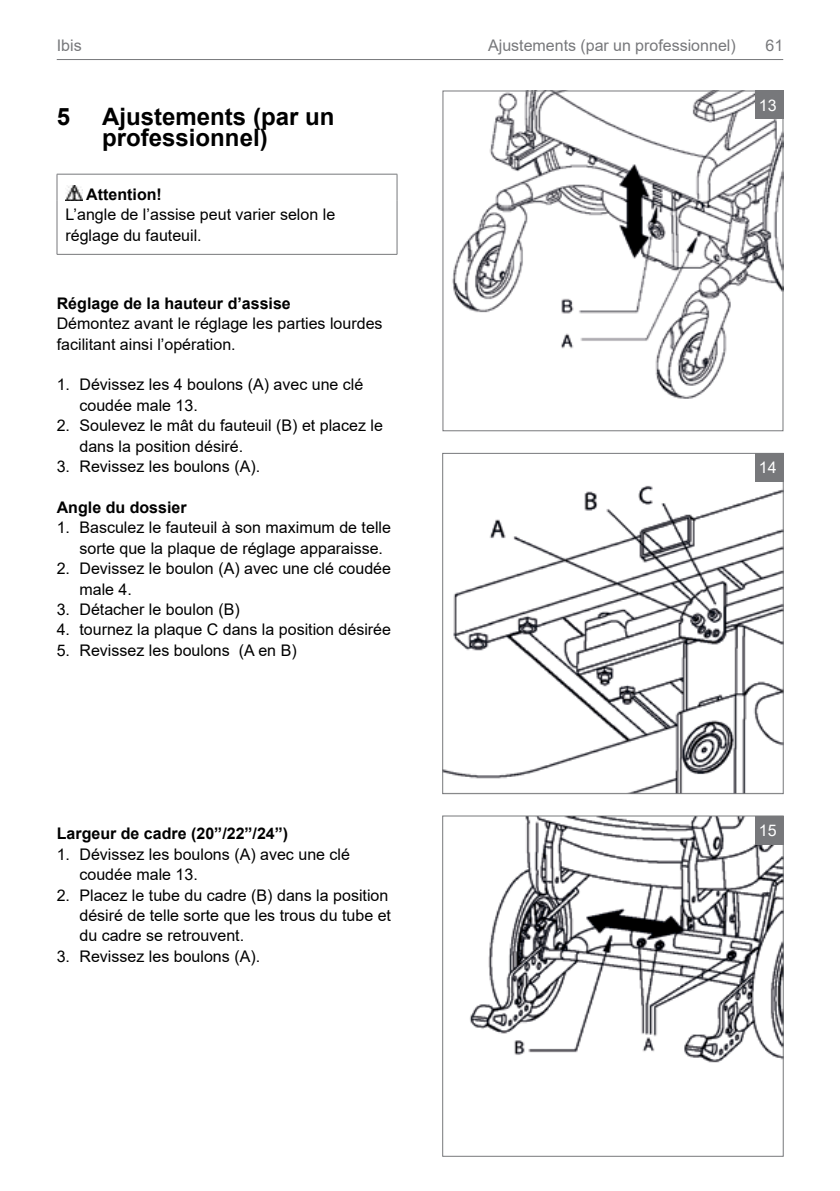
<style>
.page{position:relative;width:840px;height:1191px;background:#fff}
.page>*{position:absolute;margin:0;border:0;box-sizing:border-box;transform-origin:0 0}
.t1{font:700 24px/20.4px "Arial";color:#000}
.Text{font:16px/20.4px "Arial";color:#000}
.Sub-paragraph_FR{font:700 16px "Arial";color:#000}
.Regular{font:16px/20.4px "Arial";color:#000}
.t2{font:16px "Arial";color:#77787b}
.Warning_Bold{font:700 16px "Arial";color:#000}
.t3{font:16px "Arial";color:#fff}
</style>
<div class="page">
<hr style="left:57px;top:59px;width:725px;height:1px;background:#77787b">
<img style="left:469px;top:817px;width:312px;height:246px">
<div style="left:442px;top:815px;width:341px;height:341px;border:1px solid #77787b"></div>
<img style="left:452px;top:93px;width:328px;height:306px">
<div style="left:442px;top:91px;width:340px;height:340px;border:1px solid #77787b"></div>
<img style="left:444px;top:485px;width:337px;height:307px">
<div style="left:442px;top:453px;width:341px;height:341px;border:1px solid #77787b"></div>
<div style="left:754px;top:91px;width:28px;height:28px;background:#77787b"></div>
<div style="left:754px;top:453px;width:28px;height:29px;background:#77787b"></div>
<div style="left:754px;top:816px;width:28px;height:28px;background:#77787b"></div>
<hr style="left:57px;top:200px;width:1px;height:54px;background:#77787b">
<hr style="left:57px;top:174px;width:340px;height:1px;background:#77787b">
<svg style="left:57px;top:174px;width:1px;height:26px"></svg>
<svg style="left:396px;top:174px;width:1px;height:26px"></svg>
<hr style="left:396px;top:200px;width:1px;height:54px;background:#77787b">
<hr style="left:57px;top:254px;width:340px;height:1px;background:#77787b">
<img style="left:65px;top:185px;width:17px;height:15px">
<p class="t2" style="left:57px;top:34px;width:26px">Ibis</p>
<p class="t2" style="left:488px;top:34px;width:249px">Ajustements (par un professionnel)</p>
<p class="t2" style="left:765px;top:34px;width:19px">61</p>
<p class="t1" style="left:57px;top:107px;width:15px">5</p>
<p class="t1" style="left:102px;top:107px;width:234px">Ajustements (par un professionnel)</p>
<p class="Warning_Bold" style="left:86px;top:183px;width:77px">Attention!</p>
<p class="Regular" style="left:65px;top:204px;width:271px">L’angle de l’assise peut varier selon le réglage du fauteuil.</p>
<p class="Sub-paragraph_FR" style="left:57px;top:292px;width:235px">Réglage de la hauteur d’assise</p>
<p class="Text" style="left:57px;top:313px;width:327px">Démontez avant le réglage les parties lourdes facilitant ainsi l’opération.</p>
<p class="Text" style="left:79px;top:374px;width:285px;text-indent:-23px">1. Dévissez les 4 boulons (A) avec une clé coudée male 13.</p>
<p class="Text" style="left:79px;top:415px;width:305px;text-indent:-23px">2. Soulevez le mât du fauteuil (B) et placez le dans la position désiré.</p>
<p class="Text" style="left:57px;top:456px;width:205px">3. Revissez les boulons (A).</p>
<p class="Sub-paragraph_FR" style="left:57px;top:496px;width:131px">Angle du dossier</p>
<p class="Text" style="left:79px;top:517px;width:313px;text-indent:-23px">1. Basculez le fauteuil à son maximum de telle sorte que la plaque de réglage apparaisse.</p>
<p class="Text" style="left:79px;top:558px;width:313px;text-indent:-23px">2. Devissez le boulon (A) avec une clé coudée male 4.</p>
<p class="Text" style="left:57px;top:599px;width:184px">3. Détacher le boulon (B)</p>
<p class="Text" style="left:57px;top:619px;width:335px">4. tournez la plaque C dans la position désirée</p>
<p class="Text" style="left:57px;top:640px;width:241px">5. Revissez les boulons (A en B)</p>
<p class="Sub-paragraph_FR" style="left:57px;top:822px;width:233px">Largeur de cadre (20”/22”/24”)</p>
<p class="Text" style="left:79px;top:844px;width:272px;text-indent:-23px">1. Dévissez les boulons (A) avec une clé coudée male 13.</p>
<p class="Text" style="left:79px;top:884px;width:313px;text-indent:-23px">2. Placez le tube du cadre (B) dans la position désiré de telle sorte que les trous du tube et du cadre se retrouvent.</p>
<p class="Text" style="left:57px;top:946px;width:205px">3. Revissez les boulons (A).</p>
<p class="t3" style="left:758px;top:94px;width:19px">13</p>
<p class="t3" style="left:758px;top:457px;width:19px">14</p>
<p class="t3" style="left:758px;top:819px;width:19px">15</p>
</div>
